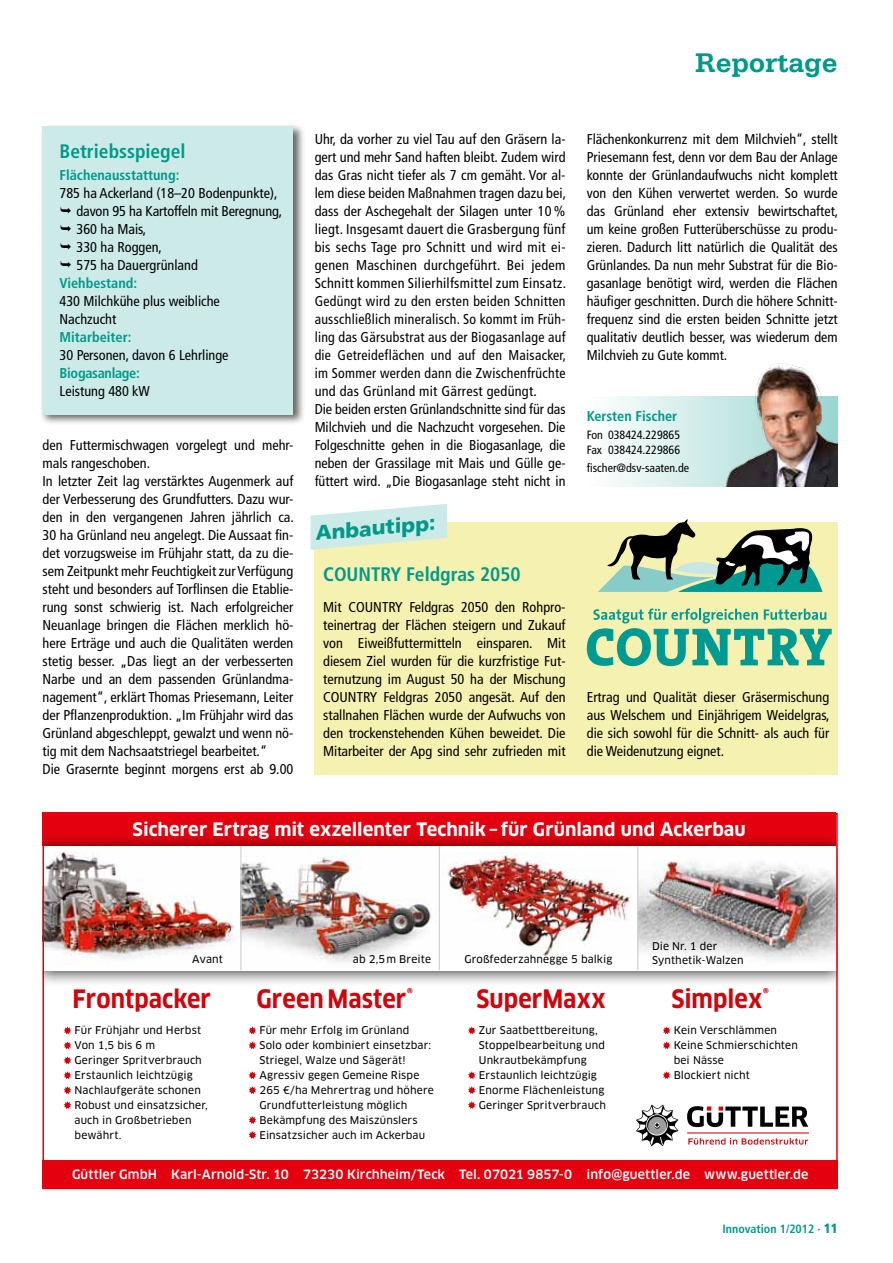
<style>
.page{position:relative;width:893px;height:1263px;background:#fff}
.page>*{position:absolute;margin:0;border:0;box-sizing:border-box;transform-origin:0 0}
.t1{font:700 28.5px "Serifa";color:#00998a}
.t2{font:700 condensed 24.75px "Clan Pro";letter-spacing:.005em;color:#d1050c}
.t3{font:900 20.7px "Frutiger";color:#00998a}
.t4{font:700 condensed 19.5px "Frutiger";color:#00998a}
.t5{font:700 18.15px "Clan Pro";letter-spacing:.005em;color:#fff}
.t6{font:condensed 14.25px/18px "Frutiger";color:#000}
.t7{font:condensed 14.25px/18px "Frutiger";letter-spacing:.02em;color:#000}
.t8{font:700 condensed 14.25px "Frutiger";color:#00998a}
.t9{font:700 condensed 14.25px "Frutiger";letter-spacing:-.02em;color:#00998a}
.t10{font:500 12.45px "Clan Pro";letter-spacing:.005em;color:#fff}
.t11{font:condensed 12px/14.4px "Frutiger";color:#000}
.t12{font:700 condensed 12px "Frutiger";color:#00998a}
.t13{font:10.5px/15px "Clan Pro News";letter-spacing:.015em;color:#000}
.s1{font-weight:900;font-size:13.5px}
</style>
<div class="page">
<div style="left:315px;top:522px;width:523px;height:252px;background:#f5f1b1"></div>
<div style="left:43px;top:813px;width:793px;height:33px;background:#e3000f"></div>
<div style="left:43px;top:1161px;width:795px;height:28px;background:#e3000f"></div>
<svg style="left:663px;top:1026px;width:8px;height:8px"></svg>
<svg style="left:663px;top:1041px;width:8px;height:8px"></svg>
<svg style="left:663px;top:1071px;width:8px;height:8px"></svg>
<svg style="left:64px;top:1026px;width:7px;height:8px"></svg>
<svg style="left:64px;top:1041px;width:7px;height:8px"></svg>
<svg style="left:64px;top:1056px;width:7px;height:8px"></svg>
<svg style="left:64px;top:1071px;width:7px;height:8px"></svg>
<svg style="left:64px;top:1086px;width:7px;height:8px"></svg>
<svg style="left:64px;top:1101px;width:7px;height:8px"></svg>
<svg style="left:468px;top:1026px;width:8px;height:8px"></svg>
<svg style="left:468px;top:1071px;width:8px;height:8px"></svg>
<svg style="left:468px;top:1086px;width:8px;height:8px"></svg>
<svg style="left:468px;top:1101px;width:8px;height:8px"></svg>
<svg style="left:248px;top:1026px;width:8px;height:8px"></svg>
<svg style="left:248px;top:1041px;width:8px;height:8px"></svg>
<svg style="left:248px;top:1071px;width:8px;height:8px"></svg>
<svg style="left:248px;top:1086px;width:8px;height:8px"></svg>
<svg style="left:248px;top:1116px;width:8px;height:8px"></svg>
<svg style="left:248px;top:1131px;width:8px;height:8px"></svg>
<div style="left:43px;top:834px;width:795px;height:153px;background:#000;opacity:.75"></div>
<div style="left:43px;top:846px;width:793px;height:124px;background:#fff"></div>
<img style="left:638px;top:846px;width:197px;height:124px">
<img style="left:46px;top:852px;width:188px;height:112px">
<img style="left:442px;top:852px;width:190px;height:104px">
<img style="left:242px;top:848px;width:197px;height:122px">
<hr style="left:240px;top:846px;width:2px;height:124px;background:#cfd0d0">
<hr style="left:439px;top:846px;width:1px;height:124px;background:#cfd0d0">
<hr style="left:637px;top:846px;width:1px;height:124px;background:#cfd0d0">
<svg style="left:636px;top:1104px;width:42px;height:42px"></svg>
<svg style="left:687px;top:1106px;width:121px;height:21px"></svg>
<hr style="left:687px;top:1132px;width:122px;height:1px;background:#d1050c">
<svg style="left:688px;top:1138px;width:120px;height:7px"></svg>
<div style="left:43px;top:813px;width:795px;height:376px;border:2px solid #e3000f"></div>
<svg style="left:613px;top:396px;width:109px;height:90px;background:#def1ef"></svg>
<img style="left:722px;top:364px;width:116px;height:122px">
<div style="left:40px;top:123px;width:265px;height:303px;background:#000;opacity:.6"></div>
<div style="left:43px;top:126px;width:250px;height:288px;background:#ccebe8"></div>
<svg style="left:310px;top:504px;width:137px;height:46px"></svg>
<svg style="left:598px;top:519px;width:224px;height:73px"></svg>
<svg style="left:587px;top:608px;width:245px;height:58px"></svg>
<h1 class="t1" style="left:695px;top:46px;width:144px">Reportage</h1>
<h3 class="t4" style="left:60px;top:139px;width:128px">Betriebsspiegel</h3>
<p class="t8" style="left:60px;top:166px;width:121px">Flächenausstattung:</p>
<p class="t6" style="left:77px;top:184px;width:207px;text-indent:-17px">785 ha Ackerland (18–20 Bodenpunkte), davon 95 ha Kartoffeln mit Beregnung,<br>360 ha Mais,<br>330 ha Roggen,<br>575 ha Dauergrünland</p>
<p class="t8" style="left:60px;top:274px;width:79px">Viehbestand:</p>
<p class="t6" style="left:60px;top:292px;width:162px">430 Milchkühe plus weibliche<br>Nachzucht</p>
<p class="t8" style="left:60px;top:328px;width:73px">Mitarbeiter:</p>
<p class="t6" style="left:60px;top:346px;width:171px">30 Personen, davon 6 Lehrlinge</p>
<p class="t9" style="left:60px;top:364px;width:82px">Biogasanlage:</p>
<p class="t6" style="left:60px;top:382px;width:92px">Leistung 480 kW</p>
<p class="t6" style="left:43px;top:436px;width:253px">den Futtermischwagen vorgelegt und mehr&shy;mals rangeschoben.<br>In letzter Zeit lag verstärktes Augenmerk auf der Verbesserung des Grundfutters. Dazu wur&shy;den in den vergangenen Jahren jährlich ca.<br>30 ha Grünland neu angelegt. Die Aussaat fin&shy;det vorzugsweise im Frühjahr statt, da zu die&shy;sem Zeitpunkt mehr Feuchtigkeit zur Verfügung steht und besonders auf Torflinsen die Etablie&shy;rung sonst schwierig ist. Nach erfolgreicher Neuanlage bringen die Flächen merklich hö&shy;here Erträge und auch die Qualitäten werden stetig besser. „Das liegt an der verbesserten Narbe und an dem passenden Grünlandma&shy;nagement“, erklärt Thomas Priesemann, Leiter der Pflanzenproduktion. „Im Frühjahr wird das Grünland abgeschleppt, gewalzt und wenn nö&shy;tig mit dem Nachsaatstriegel bearbeitet.“<br>Die Grasernte beginnt morgens erst ab 9.00</p>
<p class="t7" style="left:315px;top:130px;width:253px">Uhr, da vorher zu viel Tau auf den Gräsern la&shy;gert und mehr Sand haften bleibt. Zudem wird das Gras nicht tiefer als 7 cm gemäht. Vor al&shy;lem diese beiden Maßnahmen tragen dazu bei, dass der Aschegehalt der Silagen unter 10 % liegt. Insgesamt dauert die Grasbergung fünf bis sechs Tage pro Schnitt und wird mit ei&shy;genen Maschinen durchgeführt. Bei jedem Schnitt kommen Silierhilfsmittel zum Einsatz.<br>Gedüngt wird zu den ersten beiden Schnitten ausschließlich mineralisch. So kommt im Früh&shy;ling das Gärsubstrat aus der Biogasanlage auf die Getreideflächen und auf den Maisacker, im Sommer werden dann die Zwischenfrüchte und das Grünland mit Gärrest gedüngt.<br>Die beiden ersten Grünlandschnitte sind für das Milchvieh und die Nachzucht vorgesehen. Die Folgeschnitte gehen in die Biogasanlage, die neben der Grassilage mit Mais und Gülle ge&shy;füttert wird. „Die Biogasanlage steht nicht in</p>
<h3 class="t3" style="left:314px;top:521px;width:122px;rotate:-5deg">Anbautipp:</h3>
<h3 class="t4" style="left:323px;top:562px;width:199px">COUNTRY Feldgras 2050</h3>
<p class="t6" style="left:323px;top:598px;width:244px;text-align:justify">Mit COUNTRY Feldgras 2050 den Rohpro&shy;teinertrag der Flächen steigern und Zukauf von Eiweißfuttermitteln einsparen. Mit diesem Ziel wurden für die kurzfristige Fut&shy;ternutzung im August 50 ha der Mischung COUNTRY Feldgras 2050 angesät. Auf den stallnahen Flächen wurde der Aufwuchs von den trockenstehenden Kühen beweidet. Die Mitarbeiter der Apg sind sehr zufrieden mit</p>
<p class="t6" style="left:587px;top:130px;width:253px;text-align:justify">Flächenkonkurrenz mit dem Milchvieh“, stellt Priesemann fest, denn vor dem Bau der Anlage konnte der Grünlandaufwuchs nicht komplett von den Kühen verwertet werden. So wurde das Grünland eher extensiv bewirtschaftet, um keine großen Futterüberschüsse zu produ&shy;zieren. Dadurch litt natürlich die Qualität des Grünlandes. Da nun mehr Substrat für die Bio&shy;gasanlage benötigt wird, werden die Flächen häufiger geschnitten. Durch die höhere Schnitt&shy;frequenz sind die ersten beiden Schnitte jetzt qualitativ deutlich besser, was wiederum dem Milchvieh zu Gute kommt.</p>
<p class="t8" style="left:587px;top:407px;width:92px">Kersten Fischer</p>
<p class="t11" style="left:587px;top:428px;width:95px">Fon 038424.229865<br>Fax 038424.229866</p>
<p class="t11" style="left:587px;top:461px;width:104px">fischer@dsv-saaten.de</p>
<p class="t6" style="left:587px;top:688px;width:244px;text-align:justify">Ertrag und Qualität dieser Gräsermischung aus Welschem und Einjährigem Weidelgras, die sich sowohl für die Schnitt- als auch für die Weidenutzung eignet.</p>
<p class="t5" style="left:133px;top:819px;width:615px">Sicherer Ertrag mit exzellenter Technik– für Grünland und Ackerbau</p>
<p class="t13" style="left:652px;top:938px;width:67px">Die Nr. 1 der</p>
<p class="t13" style="left:192px;top:952px;width:32px">Avant</p>
<p class="t13" style="left:353px;top:952px;width:80px">ab 2,5m Breite</p>
<p class="t13" style="left:652px;top:952px;width:93px">Synthetik-Walzen</p>
<p class="t13" style="left:464px;top:952px;width:150px">Großfederzahnegge 5 balkig</p>
<h2 class="t2" style="left:72px;top:985px;width:140px">Frontpacker</h2>
<p class="t13" style="left:75px;top:1023px;width:135px">Für Frühjahr und Herbst<br>Von 1,5 bis 6 m<br>Geringer Spritverbrauch<br>Erstaunlich leichtzügig<br>Nachlaufgeräte schonen<br>Robust und einsatzsicher, auch in Großbetrieben bewährt.</p>
<h2 class="t2" style="left:256px;top:985px;width:158px">Green Master<sup>®</sup></h2>
<p class="t13" style="left:259px;top:1023px;width:176px">Für mehr Erfolg im Grünland<br>Solo oder kombiniert einsetzbar:<br>Striegel, Walze und Sägerät!<br>Agressiv gegen Gemeine Rispe<br>265 €/ha Mehrertrag und höhere<br>Grundfutterleistung möglich<br>Bekämpfung des Maiszünslers<br>Einsatzsicher auch im Ackerbau</p>
<h2 class="t2" style="left:476px;top:985px;width:131px">SuperMaxx</h2>
<p class="t13" style="left:479px;top:1023px;width:129px">Zur Saatbettbereitung,<br>Stoppelbearbeitung und<br>Unkrautbekämpfung<br>Erstaunlich leichtzügig<br>Enorme Flächenleistung<br>Geringer Spritverbrauch</p>
<h2 class="t2" style="left:671px;top:985px;width:99px">Simplex<sup>®</sup></h2>
<p class="t13" style="left:674px;top:1023px;width:126px">Kein Verschlämmen<br>Keine Schmierschichten bei Nässe<br>Blockiert nicht</p>
<p class="t10" style="left:72px;top:1167px;width:738px">Güttler GmbH Karl-Arnold-Str. 10 73230 Kirchheim/Teck Tel. 07021 9857-0 info@guettler.de www.guettler.de</p>
<p class="t12" style="left:723px;top:1222px;width:117px">Innovation 1/2012 · <span class="s1">11</span></p>
</div>
